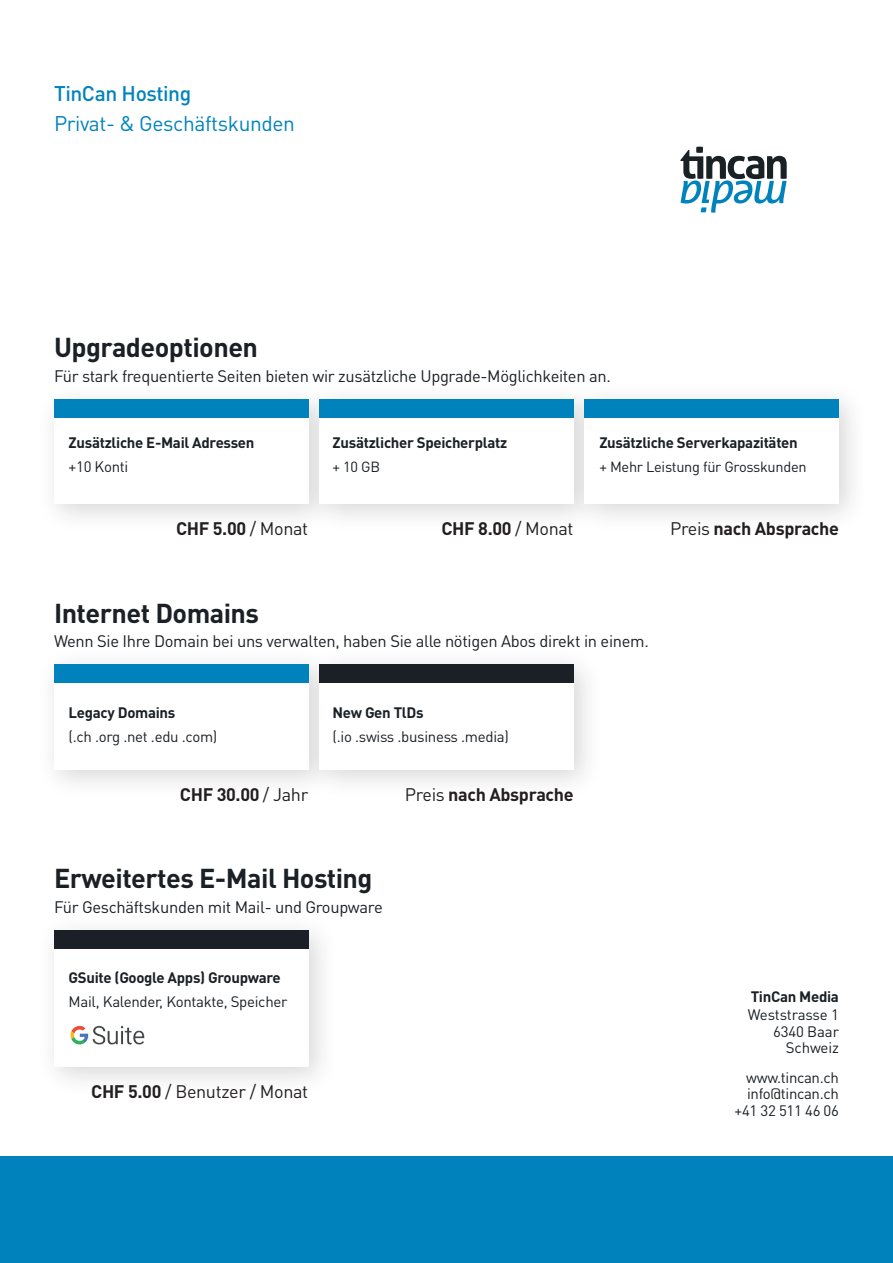
<style>
.page{position:relative;width:893px;height:1263px;background:#fff}
.page>*{position:absolute;margin:0;border:0;box-sizing:border-box;transform-origin:0 0}
.t1{font:700 27px "DIN Pro";letter-spacing:-.02em;color:#1a2025}
.t2{font:21px "DIN Pro";letter-spacing:-.02em;color:#0083bc}
.t3{font:500 21px "DIN Pro";letter-spacing:-.02em;color:#0083bc}
.t4{font:700 18px "DIN Pro";letter-spacing:-.02em;color:#231f20}
.t5{font:18px "DIN Pro";letter-spacing:-.02em;color:#231f20}
.t6{font:16.5px "DIN Pro";letter-spacing:-.02em;color:#1a2025}
.t7{font:15px/16.5px "DIN Pro";letter-spacing:-.02em;color:#1a2025;text-align:right}
.t8{font:700 15px "DIN Pro";letter-spacing:-.02em;color:#1a2025}
.t9{font:14.55px "DIN Pro";letter-spacing:-.02em;color:#1a2025}
.s1{font-weight:400}
.s2{font-weight:700}
</style>
<div class="page">
<div style="left:0;top:1157px;width:893px;height:106px;background:#0083bc"></div>
<div style="left:36px;top:381px;width:302px;height:153px;background:#231f20;opacity:.18"></div>
<div style="left:54px;top:399px;width:254px;height:105px;background:#fff"></div>
<div style="left:54px;top:399px;width:254px;height:18px;background:#0083bc"></div>
<div style="left:301px;top:381px;width:302px;height:153px;background:#231f20;opacity:.18"></div>
<div style="left:319px;top:399px;width:255px;height:105px;background:#fff"></div>
<div style="left:319px;top:399px;width:255px;height:18px;background:#0083bc"></div>
<div style="left:567px;top:381px;width:302px;height:153px;background:#231f20;opacity:.18"></div>
<div style="left:585px;top:399px;width:254px;height:105px;background:#fff"></div>
<div style="left:585px;top:399px;width:254px;height:18px;background:#0083bc"></div>
<div style="left:36px;top:647px;width:302px;height:153px;background:#231f20;opacity:.18"></div>
<div style="left:54px;top:665px;width:254px;height:104px;background:#fff"></div>
<div style="left:54px;top:665px;width:254px;height:18px;background:#0083bc"></div>
<div style="left:301px;top:647px;width:302px;height:152px;background:#231f20;opacity:.18"></div>
<div style="left:319px;top:665px;width:255px;height:104px;background:#fff"></div>
<div style="left:319px;top:665px;width:255px;height:18px;background:#1a2025"></div>
<div style="left:36px;top:912px;width:302px;height:185px;background:#231f20;opacity:.18"></div>
<div style="left:54px;top:930px;width:254px;height:137px;background:#fff"></div>
<img style="left:70px;top:1025px;width:75px;height:19px">
<div style="left:54px;top:930px;width:254px;height:18px;background:#1a2025"></div>
<svg style="left:680px;top:147px;width:107px;height:66px"></svg>
<p class="t3" style="left:54px;top:79px;width:139px">TinCan Hosting</p>
<p class="t2" style="left:54px;top:109px;width:242px">Privat- &amp; Geschäftskunden</p>
<h1 class="t1" style="left:54px;top:329px;width:206px">Upgradeoptionen</h1>
<p class="t6" style="left:54px;top:365px;width:558px">Für stark frequentierte Seiten bieten wir zusätzliche Upgrade-Möglichkeiten an.</p>
<p class="t8" style="left:69px;top:433px;width:187px">Zusätzliche E-Mail Adressen</p>
<p class="t7" style="left:69px;top:458px;width:61px">+10 Konti</p>
<p class="t8" style="left:333px;top:433px;width:176px">Zusätzlicher Speicherplatz</p>
<p class="t9" style="left:333px;top:457px;width:49px">+ 10 GB</p>
<p class="t8" style="left:599px;top:433px;width:200px">Zusätzliche Serverkapazitäten</p>
<p class="t9" style="left:599px;top:457px;width:209px">+ Mehr Leistung für Grosskunden</p>
<p class="t4" style="left:176px;top:516px;width:134px">CHF 5.00 <span class="s1">/ Monat</span></p>
<p class="t4" style="left:441px;top:516px;width:134px">CHF 8.00 <span class="s1">/ Monat</span></p>
<p class="t4" style="left:670px;top:516px;width:170px"><span class="s1">Preis</span> nach Absprache</p>
<h1 class="t1" style="left:54px;top:594px;width:207px">Internet Domains</h1>
<p class="t6" style="left:54px;top:630px;width:596px">Wenn Sie Ihre Domain bei uns verwalten, haben Sie alle nötigen Abos direkt in einem.</p>
<p class="t8" style="left:69px;top:702px;width:108px">Legacy Domains</p>
<p class="t7" style="left:69px;top:727px;width:150px">(.ch .org .net .edu .com)</p>
<p class="t8" style="left:333px;top:702px;width:93px">New Gen TlDs</p>
<p class="t7" style="left:333px;top:727px;width:178px">(.io .swiss .business .media)</p>
<p class="t4" style="left:180px;top:782px;width:130px">CHF 30.00 <span class="s1">/ Jahr</span></p>
<p class="t4" style="left:405px;top:782px;width:170px"><span class="s1">Preis</span> nach Absprache</p>
<h1 class="t1" style="left:54px;top:860px;width:320px">Erweitertes E-Mail Hosting</h1>
<p class="t6" style="left:54px;top:895px;width:330px">Für Geschäftskunden mit Mail- und Groupware</p>
<p class="t8" style="left:69px;top:967px;width:214px">GSuite (Google Apps) Groupware</p>
<p class="t7" style="left:69px;top:993px;width:220px">Mail, Kalender, Kontakte, Speicher</p>
<p class="t5" style="left:91px;top:1079px;width:219px"><span class="s2">CHF 5.00</span> / Benutzer / Monat</p>
<p class="t8" style="left:751px;top:987px;width:90px">TinCan Media</p>
<p class="t7" style="left:748px;top:1006px;width:93px">Weststrasse 1<br>6340 Baar<br>Schweiz</p>
<p class="t7" style="left:735px;top:1068px;width:106px">www.tincan.ch info@tincan.ch +41 32 511 46 06</p>
</div>
